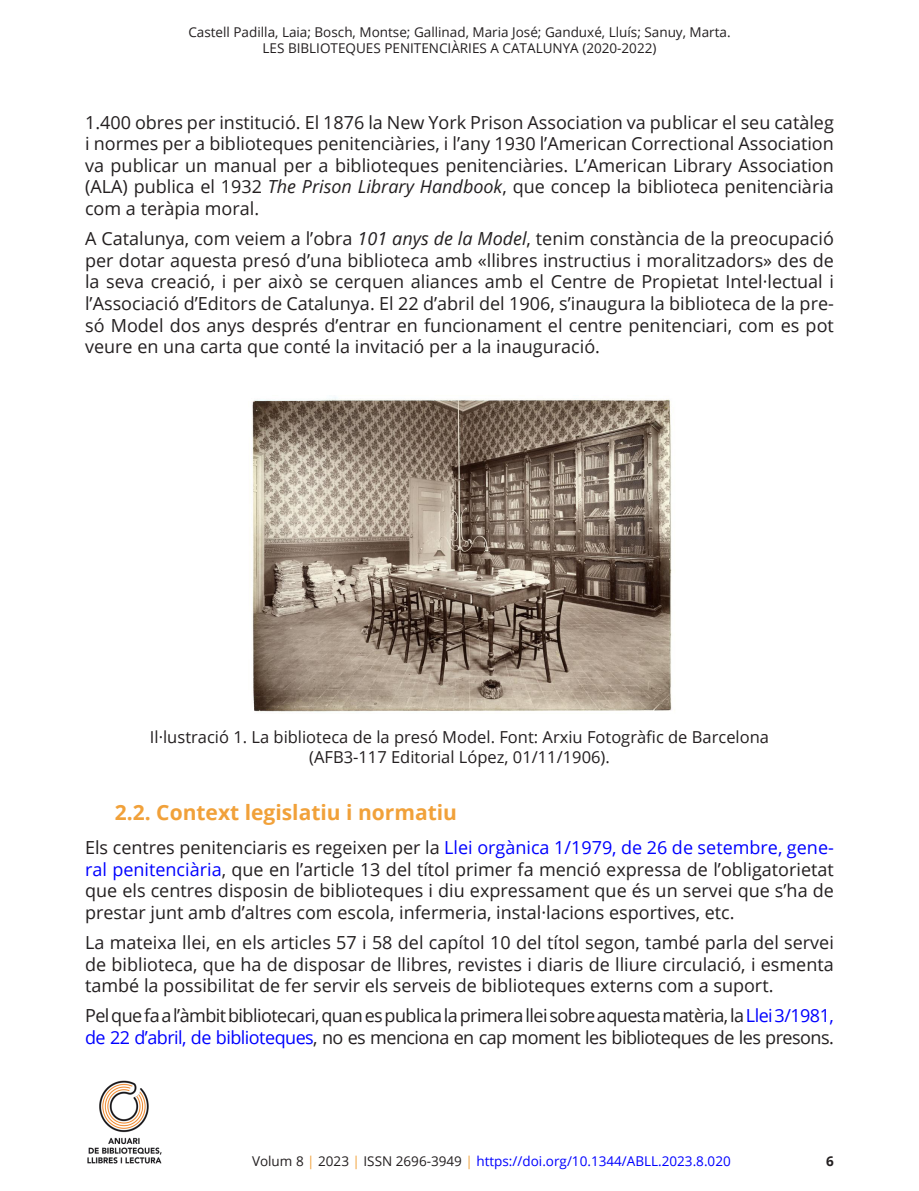
<style>
.page{position:relative;width:919px;height:1191px;background:#fff}
.page>*{position:absolute;margin:0;border:0;box-sizing:border-box;transform-origin:0 0}
.subtitulo_2_H3{font:700 21px "Open Sans";color:#f1a13a}
.Cuerpo_de_texto_P{font:18px/21.6px "Open Sans";color:#231f20;text-align:justify}
.Cuerpo_de_texto_P-2{font:18px/21.6px "Open Sans";letter-spacing:-.03em;color:#231f20}
.epigrafe{font:16.5px/19.8px "Open Sans";color:#231f20;text-align:center}
.t1{font:13.5px/16.5px "Open Sans";color:#231f20;text-align:center}
.t2{font:13.5px "Open Sans";color:#00f}
.t3{font:700 13.5px "Open Sans";color:#231f20}
.s1{font-style:italic}
.s2{color:#00f}
.s3{color:#231f20}
.s4{color:#f1a13a}
</style>
<div class="page">
<img style="left:87px;top:1080px;width:75px;height:84px">
<img style="left:252px;top:397px;width:420px;height:315px">
<p class="t1" style="left:188px;top:23px;width:544px">Castell Padilla, Laia; Bosch, Montse; Gallinad, Maria José; Ganduxé, Lluís; Sanuy, Marta.<br>LES BIBLIOTEQUES PENITENCIÀRIES A CATALUNYA (2020-2022)</p>
<p class="Cuerpo_de_texto_P" style="left:85px;top:111px;width:750px">1.400 obres per institució. El 1876 la New York Prison Association va publicar el seu catàleg i normes per a biblioteques penitenciàries, i l’any 1930 l’American Correctional Association va publicar un manual per a biblioteques penitenciàries. L’American Library Association (ALA) publica el 1932 <span class="s1">The Prison Library Handbook</span>, que concep la biblioteca penitenciària com a teràpia moral.</p>
<p class="Cuerpo_de_texto_P" style="left:85px;top:227px;width:750px">A Catalunya, com veiem a l’obra <span class="s1">101 anys de la Model</span>, tenim constància de la preocupació per dotar aquesta presó d’una biblioteca amb «llibres instructius i moralitzadors» des de la seva creació, i per això se cerquen aliances amb el Centre de Propietat Intel·lectual i l’Associació d’Editors de Catalunya. El 22 d’abril del 1906, s’inaugura la biblioteca de la pre&shy;só Model dos anys després d’entrar en funcionament el centre penitenciari, com es pot veure en una carta que conté la invitació per a la inauguració.</p>
<p class="epigrafe" style="left:150px;top:727px;width:620px">Il·lustració 1. La biblioteca de la presó Model. Font: Arxiu Fotogràfic de Barcelona (AFB3-117 Editorial López, 01/11/1906).</p>
<p class="subtitulo_2_H3" style="left:115px;top:797px;width:344px">2.2. Context legislatiu i normatiu</p>
<p class="Cuerpo_de_texto_P" style="left:85px;top:836px;width:750px">Els centres penitenciaris es regeixen per la <span class="s2">Llei orgànica 1/1979, de 26 de setembre, gene&shy;ral penitenciària</span>, que en l’article 13 del títol primer fa menció expressa de l’obligatorietat que els centres disposin de biblioteques i diu expressament que és un servei que s’ha de prestar junt amb d’altres com escola, infermeria, instal·lacions esportives, etc.</p>
<p class="Cuerpo_de_texto_P" style="left:85px;top:931px;width:750px">La mateixa llei, en els articles 57 i 58 del capítol 10 del títol segon, també parla del servei de biblioteca, que ha de disposar de llibres, revistes i diaris de lliure circulació, i esmenta també la possibilitat de fer servir els serveis de biblioteques externs com a suport.</p>
<p class="Cuerpo_de_texto_P-2" style="left:85px;top:1004px;width:750px">Pel que fa a l’àmbit bibliotecari, quan es publica la primera llei sobre aquesta matèria, la <span class="s2">Llei 3/1981, de 22 d’abril, de biblioteques</span>, no es menciona en cap moment les biblioteques de les presons.</p>
<p class="t2" style="left:252px;top:1152px;width:480px"><span class="s3">Volum 8</span> <span class="s4">|</span> <span class="s3">2023</span> <span class="s4">|</span> <span class="s3">ISSN 2696-3949</span> <span class="s4">|</span> https://doi.org/10.1344/ABLL.2023.8.020</p>
<p class="t3" style="left:826px;top:1152px;width:9px">6</p>
</div>
